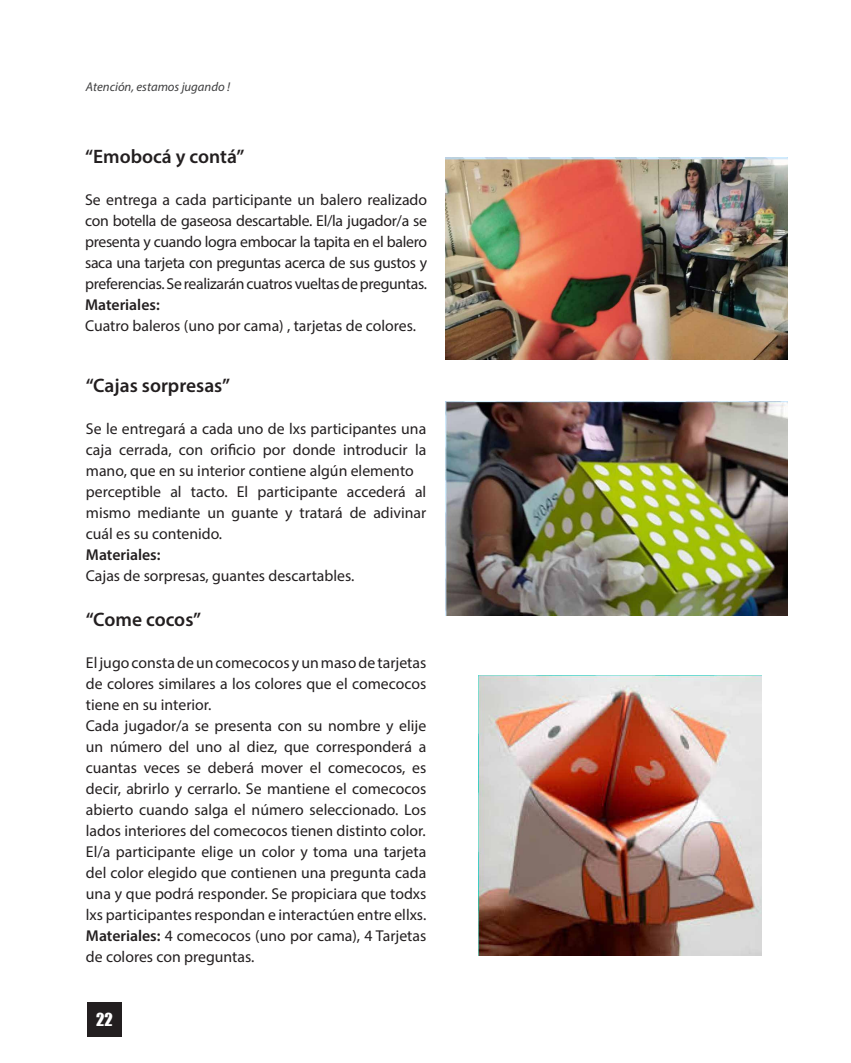
<style>
.page{position:relative;width:851px;height:1063px;background:#fff}
.page>*{position:absolute;margin:0;border:0;box-sizing:border-box;transform-origin:0 0}
.t1{font:600 19.5px "Myriad Pro";color:#231f20}
.t2{font:16.5px "Impact";color:#fff}
.t3{font:15.75px/21px "Myriad Pro";color:#231f20;text-align:justify}
.t4{font:600 15.75px "Myriad Pro";color:#231f20}
.t5{font:italic 12.75px "Myriad Pro";color:#3e3e3f}
.s1{font-weight:600}
</style>
<div class="page">
<div style="left:87px;top:1002px;width:35px;height:35px;background:#231f20"></div>
<img style="left:446px;top:157px;width:341px;height:202px">
<img style="left:445px;top:402px;width:342px;height:213px">
<img style="left:478px;top:675px;width:283px;height:281px">
<p class="t5" style="left:86px;top:79px;width:146px">Atención, estamos jugando !</p>
<p class="t1" style="left:85px;top:144px;width:161px">“Emobocá y contá”</p>
<p class="t3" style="left:85px;top:189px;width:343px">Se entrega a cada participante un balero realizado con botella de gaseosa descartable. El/la jugador/a se presenta y cuando logra embocar la tapita en el balero saca una tarjeta con preguntas acerca de sus gustos y preferencias. Se realizarán cuatros vueltas de preguntas.</p>
<p class="t4" style="left:85px;top:295px;width:76px">Materiales:</p>
<p class="t3" style="left:85px;top:315px;width:332px">Cuatro baleros (uno por cama) , tarjetas de colores.</p>
<p class="t1" style="left:86px;top:373px;width:146px">“Cajas sorpresas”</p>
<p class="t3" style="left:86px;top:418px;width:342px">Se le entregará a cada uno de lxs participantes una caja cerrada, con orificio por donde introducir la mano, que en su interior contiene algún elemento</p>
<p class="t3" style="left:86px;top:481px;width:342px">perceptible al tacto. El participante accederá al mismo mediante un guante y tratará de adivinar cuál es su contenido.</p>
<p class="t4" style="left:86px;top:545px;width:76px">Materiales:</p>
<p class="t3" style="left:86px;top:565px;width:270px">Cajas de sorpresas, guantes descartables.</p>
<p class="t1" style="left:86px;top:607px;width:117px">“Come cocos”</p>
<p class="t3" style="left:86px;top:652px;width:342px">El jugo consta de un comecocos y un maso de tarjetas de colores similares a los colores que el comecocos tiene en su interior.</p>
<p class="t3" style="left:86px;top:715px;width:342px">Cada jugador/a se presenta con su nombre y elije un número del uno al diez, que corresponderá a cuantas veces se deberá mover el comecocos, es decir, abrirlo y cerrarlo. Se mantiene el comecocos abierto cuando salga el número seleccionado. Los lados interiores del comecocos tienen distinto color.</p>
<p class="t3" style="left:86px;top:841px;width:342px">El/a participante elige un color y toma una tarjeta del color elegido que contienen una pregunta cada una y que podrá responder. Se propiciara que todxs lxs participantes respondan e interactúen entre ellxs.<br><span class="s1">Materiales:</span> 4 comecocos (uno por cama), 4 Tarjetas de colores con preguntas.</p>
<p class="t2" style="left:96px;top:1007px;width:18px">22</p>
</div>
